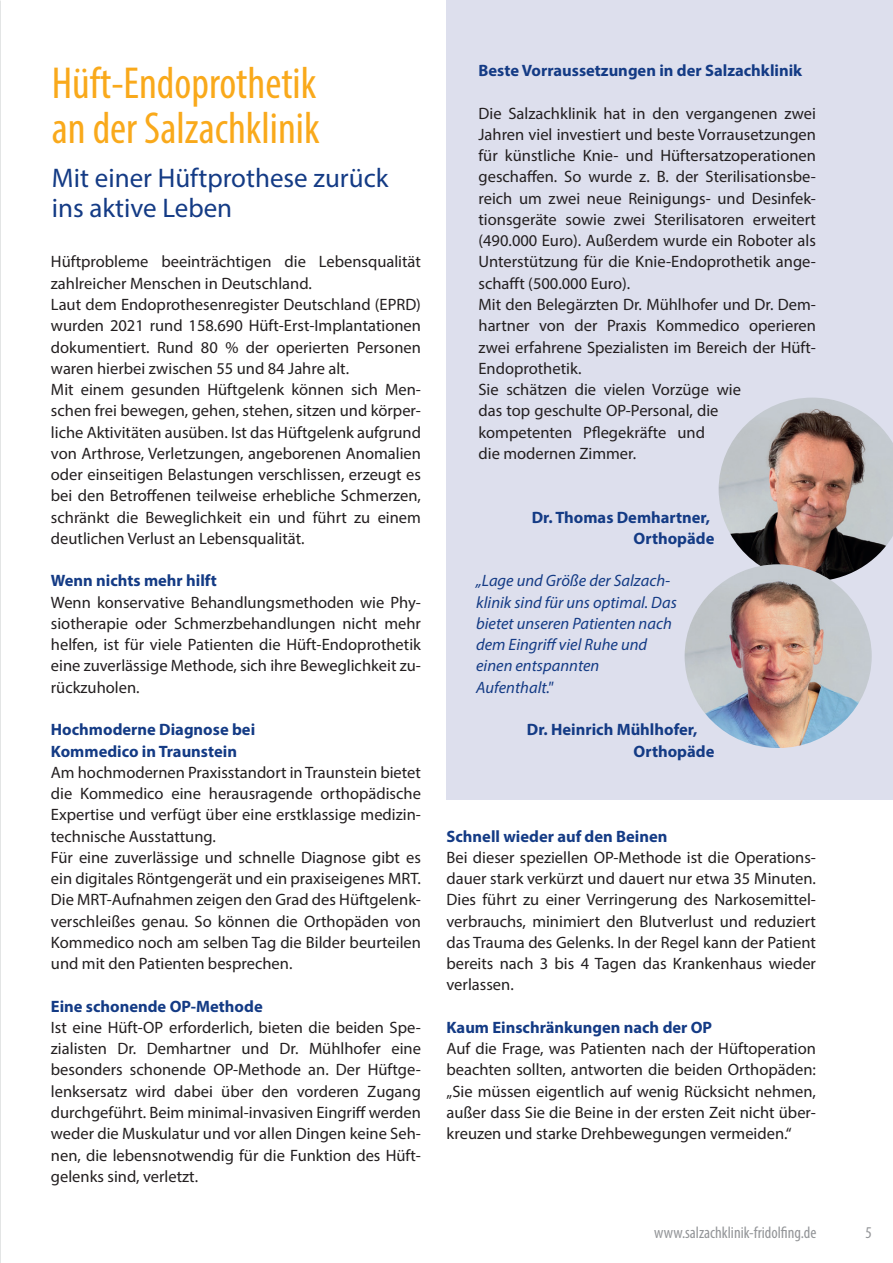
<style>
.page{position:relative;width:893px;height:1263px;background:#fff}
.page>*{position:absolute;margin:0;border:0;box-sizing:border-box;transform-origin:0 0}
.Überschrift{font:condensed 45px/45px "Myriad Pro";color:#f9a91b}
.Anleser_NEU{font:27px/30px "Myriad Pro";color:#143b85}
.Fließtext{font:16.5px/21.3px "Myriad Pro";color:#231f20;text-align:justify}
.Zwischenüberschrift_Abst_vor{font:700 16.5px/21.3px "Myriad Pro";color:#143b85}
.Fließtext_kursiv_blau{font:italic 16.5px/21.3px "Myriad Pro";color:#143b85}
.Fließtext-2{font:700 16.5px "Myriad Pro";color:#143b85}
.t1{font:condensed 16.5px "Myriad Pro";color:#939598}
</style>
<div class="page">
<img style="left:0;top:0;width:1px;height:1263px">
<div style="left:446px;top:0;width:447px;height:799px;background:#dddfed"></div>
<img style="left:719px;top:398px;width:174px;height:166px">
<img style="left:685px;top:564px;width:187px;height:184px">
<p class="Überschrift" style="left:52px;top:60px;width:269px">Hüft-Endoprothetik an der Salzachklinik</p>
<p class="Anleser_NEU" style="left:52px;top:163px;width:338px">Mit einer Hüftprothese zurück ins aktive Leben</p>
<p class="Fließtext" style="left:51px;top:251px;width:372px">Hüftprobleme beeinträchtigen die Lebensqualität zahlreicher Menschen in Deutschland.</p>
<p class="Fließtext" style="left:51px;top:294px;width:372px">Laut dem Endoprothesenregister Deutschland (EPRD) wurden 2021 rund 158.690 Hüft-Erst-Implantationen dokumentiert. Rund 80 % der operierten Personen waren hierbei zwischen 55 und 84 Jahre alt.</p>
<p class="Fließtext" style="left:51px;top:379px;width:372px">Mit einem gesunden Hüftgelenk können sich Men&shy;schen frei bewegen, gehen, stehen, sitzen und körper&shy;liche Aktivitäten ausüben. Ist das Hüftgelenk aufgrund von Arthrose, Verletzungen, angeborenen Anomalien oder einseitigen Belastungen verschlissen, erzeugt es bei den Betroffenen teilweise erhebliche Schmerzen, schränkt die Beweglichkeit ein und führt zu einem deutlichen Verlust an Lebensqualität.</p>
<p class="Zwischenüberschrift_Abst_vor" style="left:51px;top:570px;width:167px">Wenn nichts mehr hilft</p>
<p class="Fließtext" style="left:51px;top:591px;width:372px">Wenn konservative Behandlungsmethoden wie Phy&shy;siotherapie oder Schmerzbehandlungen nicht mehr helfen, ist für viele Patienten die Hüft-Endoprothetik eine zuverlässige Methode, sich ihre Beweglichkeit zu&shy;rückzuholen.</p>
<p class="Zwischenüberschrift_Abst_vor" style="left:51px;top:718px;width:206px">Hochmoderne Diagnose bei<br>Kommedico in Traunstein</p>
<p class="Fließtext" style="left:51px;top:761px;width:372px">Am hochmodernen Praxisstandort in Traunstein bietet die Kommedico eine herausragende orthopädische Expertise und verfügt über eine erstklassige medizin&shy;technische Ausstattung.</p>
<p class="Fließtext" style="left:51px;top:846px;width:372px">Für eine zuverlässige und schnelle Diagnose gibt es ein digitales Röntgengerät und ein praxiseigenes MRT.<br>Die MRT-Aufnahmen zeigen den Grad des Hüftgelenk&shy;verschleißes genau. So können die Orthopäden von Kommedico noch am selben Tag die Bilder beurteilen und mit den Patienten besprechen.</p>
<p class="Zwischenüberschrift_Abst_vor" style="left:51px;top:995px;width:213px">Eine schonende OP-Methode</p>
<p class="Fließtext" style="left:51px;top:1016px;width:372px">Ist eine Hüft-OP erforderlich, bieten die beiden Spe&shy;zialisten Dr. Demhartner und Dr. Mühlhofer eine besonders schonende OP-Methode an. Der Hüftge&shy;lenksersatz wird dabei über den vorderen Zugang durchgeführt. Beim minimal-invasiven Eingriff werden weder die Muskulatur und vor allen Dingen keine Seh&shy;nen, die lebensnotwendig für die Funktion des Hüft&shy;gelenks sind, verletzt.</p>
<p class="Zwischenüberschrift_Abst_vor" style="left:478px;top:59px;width:325px">Beste Vorraussetzungen in der Salzachklinik</p>
<p class="Fließtext" style="left:478px;top:102px;width:339px">Die Salzachklinik hat in den vergangenen zwei Jahren viel investiert und beste Vorrausetzungen für künstliche Knie- und Hüftersatzoperationen geschaffen. So wurde z. B. der Sterilisationsbe&shy;reich um zwei neue Reinigungs- und Desinfek&shy;tionsgeräte sowie zwei Sterilisatoren erweitert (490.000 Euro). Außerdem wurde ein Roboter als Unterstützung für die Knie-Endoprothetik ange&shy;schafft (500.000 Euro).</p>
<p class="Fließtext" style="left:478px;top:294px;width:339px">Mit den Belegärzten Dr. Mühlhofer und Dr. Dem&shy;hartner von der Praxis Kommedico operieren zwei erfahrene Spezialisten im Bereich der Hüft-Endoprothetik.</p>
<p class="Fließtext" style="left:478px;top:379px;width:264px;text-align:left">Sie schätzen die vielen Vorzüge wie das top geschulte OP-Personal, die kompetenten Pflegekräfte und<br>die modernen Zimmer.</p>
<p class="Fließtext-2" style="left:532px;top:506px;width:180px">Dr. Thomas Demhartner,</p>
<p class="Fließtext-2" style="left:633px;top:528px;width:82px">Orthopäde</p>
<p class="Fließtext_kursiv_blau" style="left:476px;top:570px;width:202px">„Lage und Größe der Salzach&shy;klinik sind für uns optimal. Das bietet unseren Patienten nach dem Eingriff viel Ruhe und einen entspannten<br>Aufenthalt."</p>
<p class="Fließtext-2" style="left:527px;top:719px;width:172px">Dr. Heinrich Mühlhofer,</p>
<p class="Fließtext-2" style="left:633px;top:740px;width:82px">Orthopäde</p>
<p class="Zwischenüberschrift_Abst_vor" style="left:446px;top:825px;width:223px">Schnell wieder auf den Beinen</p>
<p class="Fließtext" style="left:446px;top:846px;width:371px">Bei dieser speziellen OP-Methode ist die Operations&shy;dauer stark verkürzt und dauert nur etwa 35 Minuten.<br>Dies führt zu einer Verringerung des Narkosemittel&shy;verbrauchs, minimiert den Blutverlust und reduziert das Trauma des Gelenks. In der Regel kann der Patient bereits nach 3 bis 4 Tagen das Krankenhaus wieder verlassen.</p>
<p class="Zwischenüberschrift_Abst_vor" style="left:446px;top:1016px;width:267px">Kaum Einschränkungen nach der OP</p>
<p class="Fließtext" style="left:446px;top:1038px;width:371px">Auf die Frage, was Patienten nach der Hüftoperation beachten sollten, antworten die beiden Orthopäden: „Sie müssen eigentlich auf wenig Rücksicht nehmen, außer dass Sie die Beine in der ersten Zeit nicht über&shy;kreuzen und starke Drehbewegungen vermeiden.“</p>
<p class="t1" style="left:654px;top:1223px;width:164px">www.salzachklinik-fridolfing.de</p>
<p class="t1" style="left:865px;top:1223px;width:8px">5</p>
</div>
